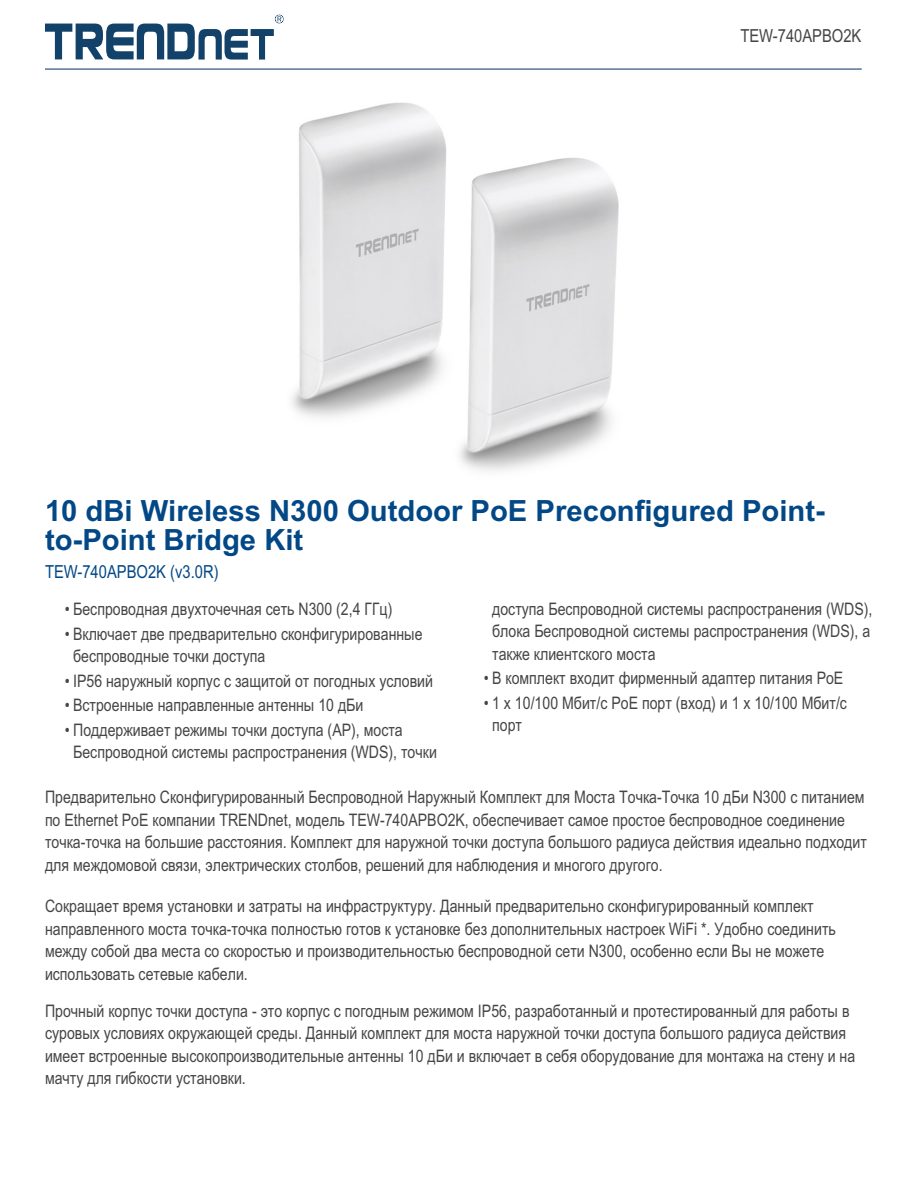
<style>
.page{position:relative;width:918px;height:1188px;background:#fff}
.page>*{position:absolute;margin:0;border:0;box-sizing:border-box;transform-origin:0 0}
.t1{font:700 29.25px/29.2px "Arial";color:#034886}
.t2{font:18px "Arial Narrow";color:#034886}
.t3{font:18px "Arial Narrow";color:#454545}
.t4{font:17.25px/22.4px "Arial Narrow";color:#454545}
</style>
<div class="page">
<svg style="left:45px;top:15px;width:238px;height:45px"></svg>
<img style="left:292px;top:102px;width:327px;height:369px">
<hr style="left:45px;top:68px;width:817px;height:2px;background:#32537e">
<p class="t3" style="left:740px;top:28px;width:123px">TEW-740APBO2K</p>
<h1 class="t1" style="left:45px;top:499px;width:781px">10 dBi Wireless N300 Outdoor PoE Preconfigured Point&shy;to-Point Bridge Kit</h1>
<p class="t2" style="left:45px;top:565px;width:175px">TEW-740APBO2K (v3.0R)</p>
<p class="t4" style="left:65px;top:599px;width:329px">• Беспроводная двухточечная сеть N300 (2,4 ГГц)</p>
<p class="t4" style="left:73px;top:624px;width:351px;text-indent:-8px">• Включает две предварительно сконфигурированные беспроводные точки доступа</p>
<p class="t4" style="left:65px;top:671px;width:370px">• IP56 наружный корпус с защитой от погодных условий</p>
<p class="t4" style="left:65px;top:696px;width:300px">• Встроенные направленные антенны 10 дБи</p>
<p class="t4" style="left:73px;top:720px;width:365px;text-indent:-8px">• Поддерживает режимы точки доступа (AP), моста<br>Беспроводной системы распространения (WDS), точки</p>
<p class="t4" style="left:492px;top:599px;width:382px">доступа Беспроводной системы распространения (WDS), блока Беспроводной системы распространения (WDS), а также клиентского моста</p>
<p class="t4" style="left:484px;top:669px;width:361px">• В комплект входит фирменный адаптер питания PoE</p>
<p class="t4" style="left:492px;top:693px;width:356px;text-indent:-8px">• 1 x 10/100 Мбит/с PoE порт (вход) и 1 x 10/100 Мбит/с порт</p>
<p class="t4" style="left:45px;top:788px;width:823px">Предварительно Сконфигурированный Беспроводной Наружный Комплект для Моста Точка-Точка 10 дБи N300 с питанием по Ethernet PoE компании TRENDnet, модель TEW-740APBO2K, обеспечивает самое простое беспроводное соединение точка-точка на большие расстояния. Комплект для наружной точки доступа большого радиуса действия идеально подходит для междомовой связи, электрических столбов, решений для наблюдения и многого другого.</p>
<p class="t4" style="left:45px;top:897px;width:792px">Сокращает время установки и затраты на инфраструктуру. Данный предварительно сконфигурированный комплект направленного моста точка-точка полностью готов к установке без дополнительных настроек WiFi *. Удобно соединить между собой два места со скоростью и производительностью беспроводной сети N300, особенно если Вы не можете использовать сетевые кабели.</p>
<p class="t4" style="left:45px;top:1001px;width:812px">Прочный корпус точки доступа - это корпус с погодным режимом IP56, разработанный и протестированный для работы в суровых условиях окружающей среды. Данный комплект для моста наружной точки доступа большого радиуса действия имеет встроенные высокопроизводительные антенны 10 дБи и включает в себя оборудование для монтажа на стену и на мачту для гибкости установки.</p>
</div>
